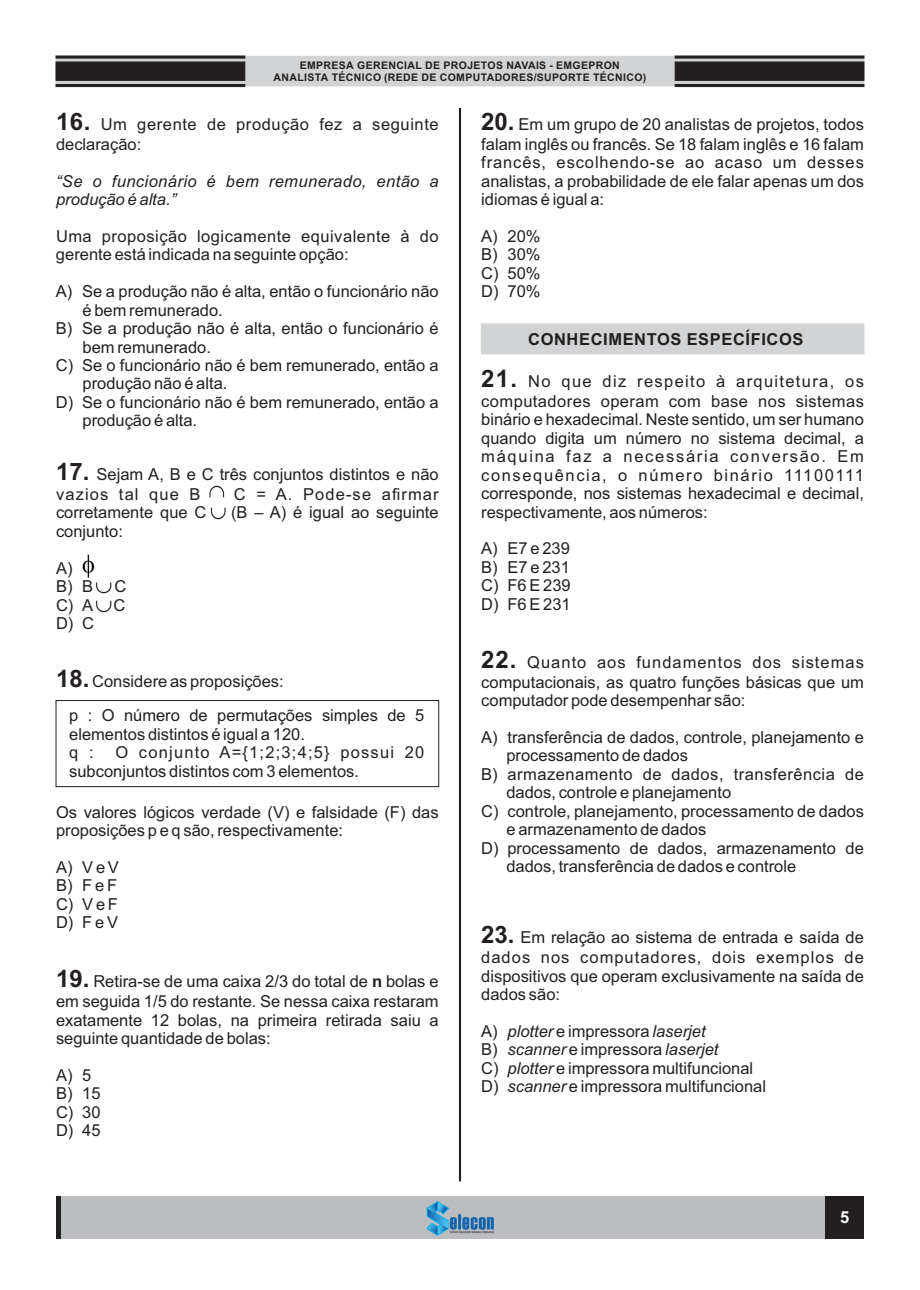
<style>
.page{position:relative;width:920px;height:1290px;background:#fff}
.page>*{position:absolute;margin:0;border:0;box-sizing:border-box;transform-origin:0 0}
.t1{font:16.5px/18.5px "Arial";color:#231f20}
.t2{font:16.5px/18.5px "Arial";letter-spacing:.03em;color:#231f20}
.t3{font:16.5px/20px "Arial";letter-spacing:.06em;color:#231f20}
.t4{font:16.5px/20px "Arial";letter-spacing:.025em;color:#231f20}
.t5{font:italic 16.5px/18.5px "Arial";letter-spacing:.025em;color:#231f20}
.t6{font:16.5px/20px "Arial";letter-spacing:.035em;color:#231f20}
.t7{font:700 16.5px "Arial";letter-spacing:.035em;color:#231f20}
.t8{font:16.5px "Arial";letter-spacing:.07em;color:#231f20}
.t9{font:700 16.5px "Arial";color:#fff}
.t10{font:700 10.5px/11.7px "Arial";letter-spacing:.035em;color:#231f20;text-align:center}
.s1{font-weight:700;font-size:24px}
.s2{font-weight:700}
.s3{font-style:italic}
</style>
<div class="page">
<hr style="left:459px;top:108px;width:2px;height:1073px;background:#231f20">
<img style="left:96px;top:582px;width:16px;height:12px">
<img style="left:96px;top:600px;width:16px;height:12px">
<img style="left:209px;top:486px;width:16px;height:12px">
<img style="left:82px;top:554px;width:13px;height:24px">
<img style="left:210px;top:507px;width:16px;height:12px">
<div style="left:56px;top:700px;width:383px;height:87px;border:1px solid #231f20"></div>
<div style="left:480px;top:323px;width:385px;height:32px;background:#d1d3d4"></div>
<div style="left:56px;top:1196px;width:808px;height:42px;background:#bbbdc0"></div>
<img style="left:426px;top:1201px;width:68px;height:34px">
<div style="left:56px;top:1196px;width:5px;height:42px;background:#231f20"></div>
<div style="left:826px;top:1196px;width:38px;height:42px;background:#231f20"></div>
<svg style="left:55px;top:55px;width:810px;height:32px;background:#929192"></svg>
<p class="t10" style="left:274px;top:61px;width:374px">EMPRESA GERENCIAL DE PROJETOS NAVAIS - EMGEPRON<br>ANALISTA TÉCNICO (REDE DE COMPUTADORES/SUPORTE TÉCNICO)</p>
<p class="t6" style="left:56px;top:116px;width:384px"><span class="s1">16.</span> Um gerente de produção fez a seguinte declaração:</p>
<p class="t5" style="left:56px;top:173px;width:384px">“Se o funcionário é bem remunerado, então a produção é alta.”</p>
<p class="t2" style="left:56px;top:228px;width:384px">Uma proposição logicamente equivalente à do gerente está indicada na seguinte opção:</p>
<p class="t1" style="left:56px;top:284px;width:384px">A) Se a produção não é alta, então o funcionário não</p>
<p class="t1" style="left:83px;top:302px;width:142px">é bem remunerado.</p>
<p class="t1" style="left:56px;top:321px;width:384px">B) Se a produção não é alta, então o funcionário é</p>
<p class="t1" style="left:83px;top:339px;width:130px">bem remunerado.</p>
<p class="t1" style="left:56px;top:357px;width:384px">C) Se o funcionário não é bem remunerado, então a</p>
<p class="t1" style="left:83px;top:376px;width:146px">produção não é alta.</p>
<p class="t1" style="left:56px;top:394px;width:384px">D) Se o funcionário não é bem remunerado, então a</p>
<p class="t1" style="left:83px;top:413px;width:116px">produção é alta.</p>
<p class="t1" style="left:56px;top:466px;width:384px;line-height:20px"><span class="s1">17.</span> Sejam A, B e C três conjuntos distintos e não vazios tal que B</p>
<p class="t8" style="left:234px;top:488px;width:206px">C = A. Pode-se afirmar</p>
<p class="t1" style="left:56px;top:505px;width:152px">corretamente que C</p>
<p class="t1" style="left:231px;top:505px;width:209px">(B – A) é igual ao seguinte</p>
<p class="t1" style="left:56px;top:523px;width:68px">conjunto:</p>
<p class="t1" style="left:56px;top:560px;width:39px">A)<br>B) B</p>
<p class="t1" style="left:56px;top:579px;width:72px;text-align:justify;text-indent:58px">C C) A C D) C</p>
<p class="t1" style="left:56px;top:673px;width:229px"><span class="s1">18.</span> Considere as proposições:</p>
<p class="t1" style="left:69px;top:708px;width:357px">p : O número de permutações simples de 5 elementos distintos é igual a 120.<br>q :</p>
<p class="t1" style="left:69px;top:745px;width:357px;text-indent:46px">O conjunto A={1;2;3;4;5} possui 20 subconjuntos distintos com 3 elementos.</p>
<p class="t1" style="left:56px;top:804px;width:384px">Os valores lógicos verdade (V) e falsidade (F) das proposições p e q são, respectivamente:</p>
<p class="t1" style="left:56px;top:859px;width:64px;text-align:justify">A) V e V B) F e F C) V e F D) F e V</p>
<p class="t1" style="left:56px;top:973px;width:384px;line-height:20px"><span class="s1">19.</span> Retira-se de uma caixa 2/3 do total de <span class="s2">n</span> bolas e em seguida 1/5 do restante. Se nessa caixa restaram</p>
<p class="t1" style="left:56px;top:1012px;width:384px">exatamente 12 bolas, na primeira retirada saiu a seguinte quantidade de bolas:</p>
<p class="t1" style="left:56px;top:1067px;width:46px">A) 5<br>B) 15<br>C) 30<br>D) 45</p>
<p class="t1" style="left:481px;top:116px;width:384px;line-height:20px"><span class="s1">20.</span> Em um grupo de 20 analistas de projetos, todos falam inglês ou francês. Se 18 falam inglês e 16 falam</p>
<p class="t1" style="left:481px;top:155px;width:384px;text-align:justify">francês, escolhendo-se ao acaso um desses analistas, a probabilidade de ele falar apenas um dos idiomas é igual a:</p>
<p class="t1" style="left:481px;top:228px;width:61px;text-align:justify">A) 20% B) 30% C) 50% D) 70%</p>
<p class="t7" style="left:528px;top:333px;width:277px">CONHECIMENTOS ESPECÍFICOS</p>
<p class="t4" style="left:481px;top:373px;width:384px"><span class="s1">21.</span> No que diz respeito à arquitetura, os computadores operam com base nos sistemas</p>
<p class="t1" style="left:481px;top:412px;width:384px;text-align:justify">binário e hexadecimal. Neste sentido, um ser humano quando digita um número no sistema decimal, a máquina faz a necessária conversão. Em consequência, o número binário 11100111 corresponde, nos sistemas hexadecimal e decimal, respectivamente, aos números:</p>
<p class="t1" style="left:481px;top:541px;width:91px;text-align:justify">A) E7 e 239<br>B) E7 e 231<br>C) F6 E 239<br>D) F6 E 231</p>
<p class="t1" style="left:481px;top:653px;width:384px;line-height:20px"><span class="s1">22.</span> Quanto aos fundamentos dos sistemas computacionais, as quatro funções básicas que um</p>
<p class="t1" style="left:481px;top:693px;width:266px">computador pode desempenhar são:</p>
<p class="t1" style="left:481px;top:729px;width:384px">A) transferência de dados, controle, planejamento e</p>
<p class="t1" style="left:506px;top:748px;width:183px">processamento de dados</p>
<p class="t2" style="left:481px;top:766px;width:384px">B) armazenamento de dados, transferência de</p>
<p class="t1" style="left:506px;top:785px;width:226px">dados, controle e planejamento</p>
<p class="t1" style="left:481px;top:803px;width:384px">C) controle, planejamento, processamento de dados</p>
<p class="t1" style="left:506px;top:822px;width:201px">e armazenamento de dados</p>
<p class="t1" style="left:481px;top:840px;width:384px">D) processamento de dados, armazenamento de</p>
<p class="t1" style="left:506px;top:858px;width:291px">dados, transferência de dados e controle</p>
<p class="t3" style="left:481px;top:929px;width:384px"><span class="s1">23.</span> Em relação ao sistema de entrada e saída de dados nos computadores, dois exemplos de</p>
<p class="t1" style="left:481px;top:968px;width:384px">dispositivos que operam exclusivamente na saída de dados são:</p>
<p class="t1" style="left:481px;top:1023px;width:286px">A) <span class="s3">plotter</span> e impressora <span class="s3">laserjet<br></span>B) <span class="s3">scanner</span> e impressora <span class="s3">laserjet<br></span>C) <span class="s3">plotter</span> e impressora multifuncional D) <span class="s3">scanner</span> e impressora multifuncional</p>
<p class="t9" style="left:840px;top:1211px;width:11px">5</p>
</div>
